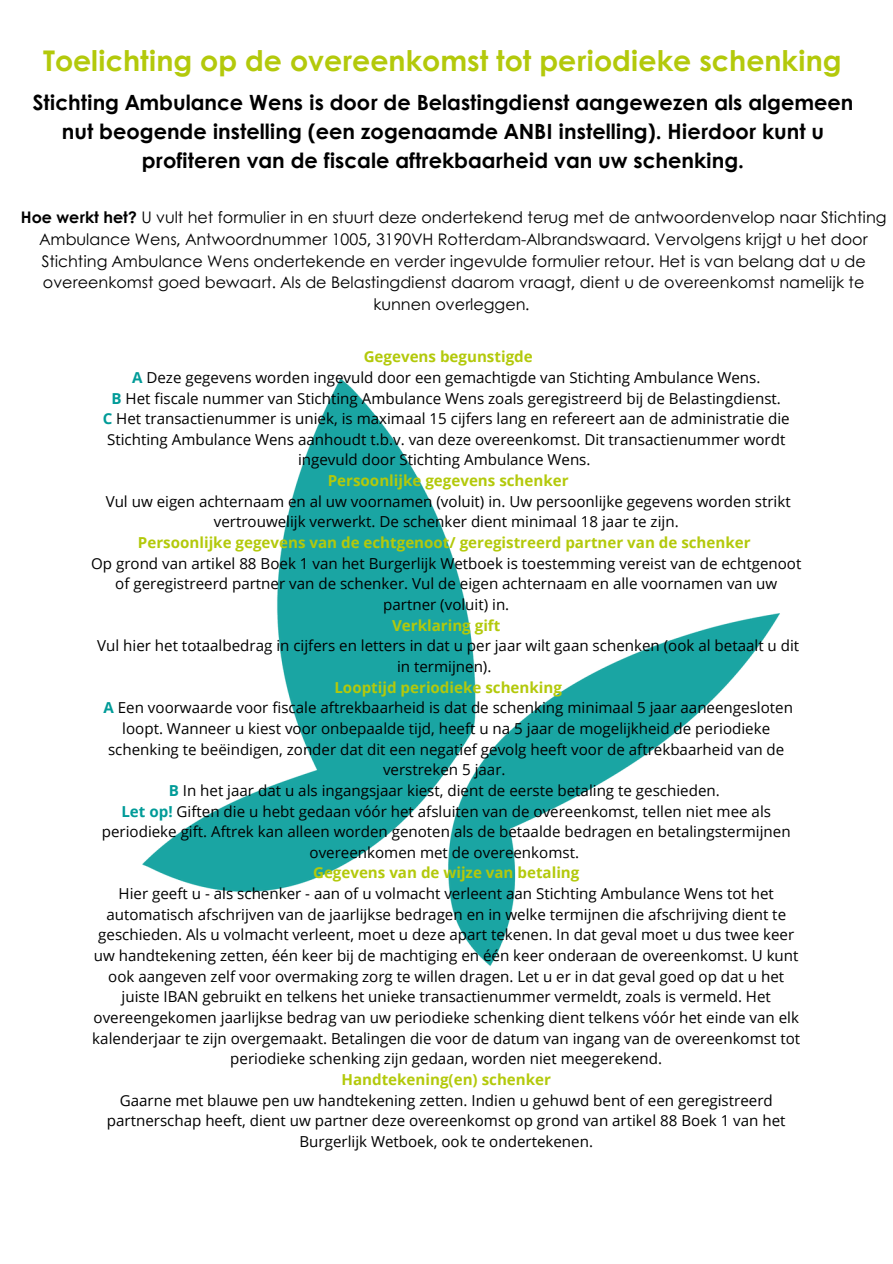
<style>
.page{position:relative;width:893px;height:1264px;background:#fff}
.page>*{position:absolute;margin:0;border:0;box-sizing:border-box;transform-origin:0 0}
.t1{font:700 28.5px "Century Gothic";color:#b3c90b}
.t2{font:700 21px/29.2px "Century Gothic";color:#000;text-align:center}
.t3{font:15.9px/21.9px "Century Gothic";color:#000;text-align:center}
.t4{font:15.15px/20.7px "Open Sans";color:#000;text-align:center}
.t5{font:700 15.15px "Open Sans";color:#b3c90b}
.s1{font-weight:700}
.s2{font-weight:700;color:#019b98}
</style>
<div class="page">
<img style="left:142px;top:378px;width:638px;height:588px">
<p class="t1" style="left:43px;top:39px;width:800px">Toelichting op de overeenkomst tot periodieke schenking</p>
<p class="t2" style="left:33px;top:86px;width:822px">Stichting Ambulance Wens is door de Belastingdienst aangewezen als algemeen nut beogende instelling (een zogenaamde ANBI instelling). Hierdoor kunt u profiteren van de fiscale aftrekbaarheid van uw schenking.</p>
<p class="t3" style="left:21px;top:205px;width:867px"><span class="s1">Hoe werkt het?</span> U vult het formulier in en stuurt deze ondertekend terug met de antwoordenvelop naar Stichting Ambulance Wens, Antwoordnummer 1005, 3190VH Rotterdam-Albrandswaard. Vervolgens krijgt u het door Stichting Ambulance Wens ondertekende en verder ingevulde formulier retour. Het is van belang dat u de overeenkomst goed bewaart. Als de Belastingdienst daarom vraagt, dient u de overeenkomst namelijk te kunnen overleggen.</p>
<p class="t5" style="left:363px;top:346px;width:170px">Gegevens begunstigde</p>
<p class="t4" style="left:132px;top:366px;width:630px"><span class="s2">A</span> Deze gegevens worden ingevuld door een gemachtigde van Stichting Ambulance Wens.</p>
<p class="t4" style="left:111px;top:387px;width:671px"><span class="s2">B</span> Het fiscale nummer van Stichting Ambulance Wens zoals geregistreerd bij de Belastingdienst.</p>
<p class="t4" style="left:103px;top:408px;width:688px"><span class="s2">C</span> Het transactienummer is uniek, is maximaal 15 cijfers lang en refereert aan de administratie die<br>Stichting Ambulance Wens aanhoudt t.b.v. van deze overeenkomst. Dit transactienummer wordt ingevuld door Stichting Ambulance Wens.</p>
<p class="t5" style="left:328px;top:470px;width:242px">Persoonlijke gegevens schenker</p>
<p class="t4" style="left:106px;top:490px;width:686px">Vul uw eigen achternaam en al uw voornamen (voluit) in. Uw persoonlijke gegevens worden strikt vertrouwelijk verwerkt. De schenker dient minimaal 18 jaar te zijn.</p>
<p class="t5" style="left:138px;top:532px;width:614px">Persoonlijke gegevens van de echtgenoot/ geregistreerd partner van de schenker</p>
<p class="t4" style="left:91px;top:552px;width:711px">Op grond van artikel 88 Boek 1 van het Burgerlijk Wetboek is toestemming vereist van de echtgenoot of geregistreerd partner van de schenker. Vul de eigen achternaam en alle voornamen van uw partner (voluit) in.</p>
<p class="t5" style="left:392px;top:614px;width:110px">Verklaring gift</p>
<p class="t4" style="left:97px;top:635px;width:703px">Vul hier het totaalbedrag in cijfers en letters in dat u per jaar wilt gaan schenken (ook al betaalt u dit in termijnen).</p>
<p class="t5" style="left:334px;top:676px;width:229px">Looptijd periodieke schenking</p>
<p class="t4" style="left:103px;top:697px;width:691px"><span class="s2">A</span> Een voorwaarde voor fiscale aftrekbaarheid is dat de schenking minimaal 5 jaar aaneengesloten loopt. Wanneer u kiest voor onbepaalde tijd, heeft u na 5 jaar de mogelijkheid de periodieke schenking te beëindigen, zonder dat dit een negatief gevolg heeft voor de aftrekbaarheid van de verstreken 5 jaar.</p>
<p class="t4" style="left:169px;top:779px;width:552px"><span class="s2">B</span> In het jaar dat u als ingangsjaar kiest, dient de eerste betaling te geschieden.</p>
<p class="t4" style="left:102px;top:800px;width:690px"><span class="s2">Let op!</span> Giften die u hebt gedaan vóór het afsluiten van de overeenkomst, tellen niet mee als periodieke gift. Aftrek kan alleen worden genoten als de betaalde bedragen en betalingstermijnen overeenkomen met de overeenkomst.</p>
<p class="t5" style="left:313px;top:862px;width:268px">Gegevens van de wijze van betaling</p>
<p class="t4" style="left:92px;top:882px;width:709px">Hier geeft u - als schenker - aan of u volmacht verleent aan Stichting Ambulance Wens tot het automatisch afschrijven van de jaarlijkse bedragen en in welke termijnen die afschrijving dient te geschieden. Als u volmacht verleent, moet u deze apart tekenen. In dat geval moet u dus twee keer uw handtekening zetten, één keer bij de machtiging en één keer onderaan de overeenkomst. U kunt ook aangeven zelf voor overmaking zorg te willen dragen. Let u er in dat geval goed op dat u het juiste IBAN gebruikt en telkens het unieke transactienummer vermeldt, zoals is vermeld. Het overeengekomen jaarlijkse bedrag van uw periodieke schenking dient telkens vóór het einde van elk kalenderjaar te zijn overgemaakt. Betalingen die voor de datum van ingang van de overeenkomst tot periodieke schenking zijn gedaan, worden niet meegerekend.</p>
<p class="t5" style="left:341px;top:1068px;width:211px">Handtekening(en) schenker</p>
<p class="t4" style="left:107px;top:1089px;width:680px">Gaarne met blauwe pen uw handtekening zetten. Indien u gehuwd bent of een geregistreerd partnerschap heeft, dient uw partner deze overeenkomst op grond van artikel 88 Boek 1 van het<br>Burgerlijk Wetboek, ook te ondertekenen.</p>
</div>
